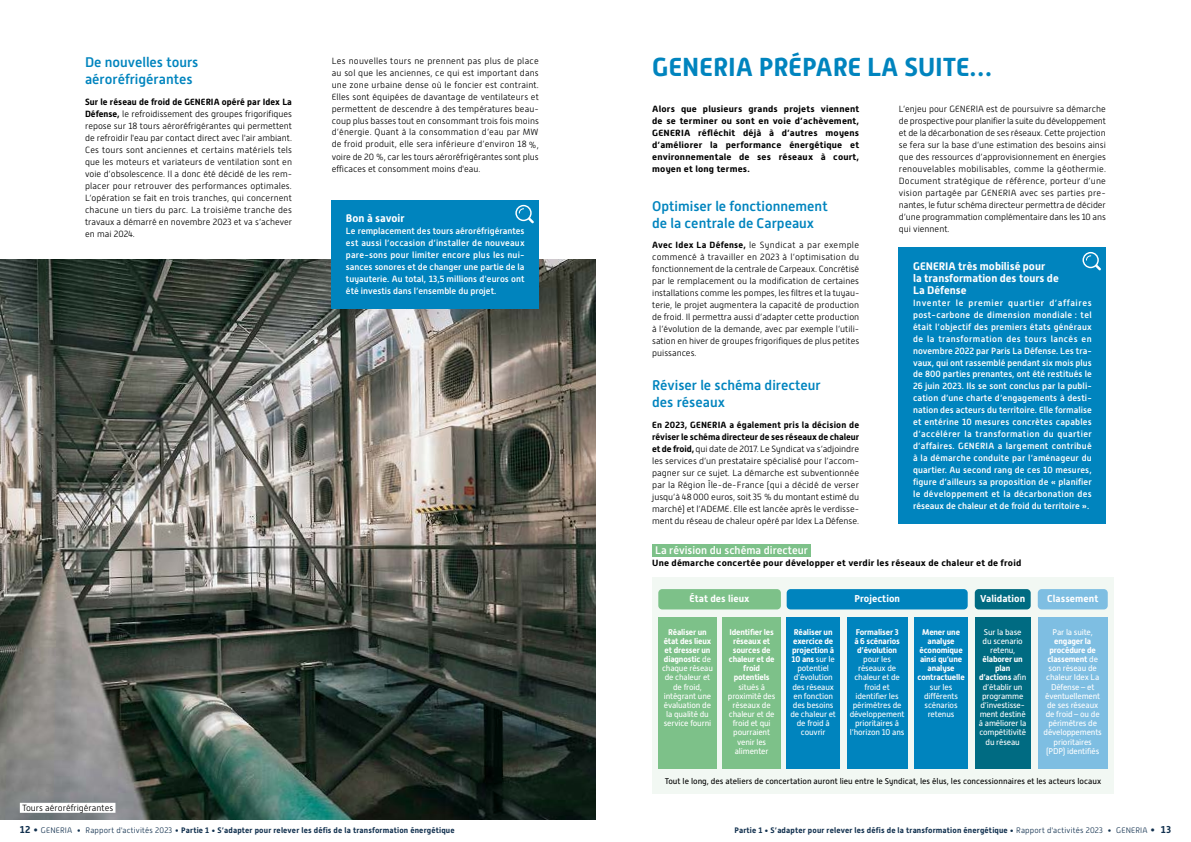
<style>
.page{position:relative;width:1191px;height:842px;background:#fff}
.page>*{position:absolute;margin:0;border:0;box-sizing:border-box;transform-origin:0 0}
.t1{font:700 26px "Alwyn New";color:#0084be}
.t2{font:500 14px/17px "Alwyn New";color:#0084be}
.t3{font:700 11px/12px "Alwyn New";color:#fff}
.t4{font:500 11px "Alwyn New";color:#fff}
.t5{font:700 10px "Alwyn New";letter-spacing:.005em;color:#fff}
.t6{font:300 9px/12px "Alwyn New";color:#000;text-align:justify}
.t7{font:500 9px/12px "Alwyn New";color:#fff;text-align:justify}
.t8{font:700 9px/12px "Alwyn New";letter-spacing:.02em;color:#000;text-align:justify;scale:1.06 1}
.t9{font:8.3px/9.2px "Alwyn New";letter-spacing:-.02em;color:#fff;text-align:center}
.t10{font:700 8.3px/9.2px "Alwyn New";letter-spacing:-.02em;color:#fff;text-align:center}
.t11{font:8.3px "Alwyn New";color:#000}
.t12{font:700 8px "Alwyn New";letter-spacing:.02em;color:#12314f}
.s1{font-weight:700}
.s2{font-size:10px}
.s3{font-weight:300;font-size:10px}
.s4{font-weight:300}
</style>
<div class="page">
<img style="left:0;top:259px;width:595px;height:560px">
<div style="left:899px;top:247px;width:207px;height:277px;background:#0084be"></div>
<svg style="left:1082px;top:252px;width:19px;height:18px"></svg>
<div style="left:332px;top:200px;width:207px;height:109px;background:#0084be"></div>
<svg style="left:515px;top:205px;width:19px;height:18px"></svg>
<div style="left:652px;top:577px;width:461px;height:217px;background:#f2f8f3"></div>
<div style="left:658px;top:589px;width:123px;height:20px;background:#7dc189;border-radius:4px"></div>
<div style="left:974px;top:589px;width:56px;height:20px;background:#006b82;border-radius:4px"></div>
<div style="left:1037px;top:589px;width:70px;height:20px;background:#7ebee2;border-radius:4px"></div>
<div style="left:786px;top:589px;width:181px;height:20px;background:#0084be;border-radius:4px"></div>
<div style="left:658px;top:618px;width:58px;height:151px;background:#7dc189"></div>
<div style="left:722px;top:618px;width:59px;height:151px;background:#7dc189"></div>
<div style="left:786px;top:618px;width:53px;height:151px;background:#0084be"></div>
<div style="left:847px;top:618px;width:60px;height:151px;background:#0084be"></div>
<div style="left:914px;top:618px;width:53px;height:151px;background:#0084be"></div>
<div style="left:974px;top:618px;width:56px;height:151px;background:#006b82"></div>
<div style="left:1037px;top:618px;width:70px;height:151px;background:#7ebee2"></div>
<div style="left:652px;top:544px;width:159px;height:12px;background:#7dc189"></div>
<div style="left:20px;top:803px;width:95px;height:10px;background:#fff"></div>
<h2 class="t2" style="left:85px;top:54px;width:115px">De nouvelles tours aéroréfrigérantes</h2>
<p class="t6" style="left:85px;top:96px;width:209px"><span class="s1">Sur le réseau de froid de GENERIA opéré par Idex La Défense,</span> le refroidissement des groupes frigorifiques repose sur 18 tours aéroréfrigérantes qui permettent de refroidir l'eau par contact direct avec l'air ambiant.<br>Ces tours sont anciennes et certains matériels tels que les moteurs et variateurs de ventilation sont en voie d’obsolescence. Il a donc été décidé de les rem&shy;placer pour retrouver des performances optimales.<br>L’opération se fait en trois tranches, qui concernent chacune un tiers du parc. La troisième tranche des travaux a démarré en novembre 2023 et va s’achever en mai 2024.</p>
<p class="t6" style="left:332px;top:54px;width:209px">Les nouvelles tours ne prennent pas plus de place au sol que les anciennes, ce qui est important dans une zone urbaine dense où le foncier est contraint.<br>Elles sont équipées de davantage de ventilateurs et permettent de descendre à des températures beau&shy;coup plus basses tout en consommant trois fois moins d’énergie. Quant à la consommation d’eau par MW de froid produit, elle sera inférieure d’environ 18 %, voire de 20 %, car les tours aéroréfrigérantes sont plus efficaces et consomment moins d'eau.</p>
<p class="t3" style="left:346px;top:213px;width:60px">Bon à savoir</p>
<p class="t7" style="left:346px;top:225px;width:180px">Le remplacement des tours aéroréfrigérantes est aussi l’occasion d’installer de nouveaux pare-sons pour limiter encore plus les nui&shy;sances sonores et de changer une partie de la tuyauterie. Au total, 13,5 millions d’euros ont été investis dans l’ensemble du projet.</p>
<p class="t6" style="left:22px;top:802px;width:93px">Tours aéroréfrigérantes</p>
<h1 class="t1" style="left:652px;top:52px;width:341px">GENERIA PRÉPARE LA SUITE…</h1>
<p class="t8" style="left:652px;top:103px;width:197px">Alors que plusieurs grands projets viennent de se terminer ou sont en voie d’achèvement, GENERIA réfléchit déjà à d’autres moyens d’améliorer la performance énergétique et environnementale de ses réseaux à court, moyen et long termes.</p>
<p class="t6" style="left:899px;top:103px;width:209px">L’enjeu pour GENERIA est de poursuivre sa démarche de prospective pour planifier la suite du développement et de la décarbonation de ses réseaux. Cette projection se fera sur la base d’une estimation des besoins ainsi que des ressources d’approvisionnement en énergies renouvelables mobilisables, comme la géothermie.<br>Document stratégique de référence, porteur d’une vision partagée par GENERIA avec ses parties pre&shy;nantes, le futur schéma directeur permettra de décider d’une programmation complémentaire dans les 10 ans qui viennent.</p>
<h2 class="t2" style="left:652px;top:197px;width:177px">Optimiser le fonctionnement de la centrale de Carpeaux</h2>
<p class="t6" style="left:652px;top:239px;width:209px"><span class="s1">Avec Idex La Défense,</span> le Syndicat a par exemple commencé à travailler en 2023 à l’optimisation du fonctionnement de la centrale de Carpeaux. Concrétisé par le remplacement ou la modification de certaines installations comme les pompes, les filtres et la tuyau&shy;terie, le projet augmentera la capacité de production de froid. Il permettra aussi d’adapter cette production à l’évolution de la demande, avec par exemple l’utili&shy;sation en hiver de groupes frigorifiques de plus petites puissances.</p>
<h2 class="t2" style="left:652px;top:377px;width:170px">Réviser le schéma directeur des réseaux</h2>
<p class="t6" style="left:652px;top:419px;width:208px"><span class="s1">En 2023, GENERIA a également pris la décision de réviser le schéma directeur de ses réseaux de chaleur et de froid,</span> qui date de 2017. Le Syndicat va s’adjoindre les services d’un prestataire spécialisé pour l’accom&shy;pagner sur ce sujet. La démarche est subventionnée par la Région Île-de-France (qui a décidé de verser jusqu’à 48000 euros, soit 35 % du montant estimé du marché) et l’ADEME. Elle est lancée après le verdisse&shy;ment du réseau de chaleur opéré par Idex La Défense.</p>
<p class="t3" style="left:913px;top:260px;width:147px">GENERIA très mobilisé pour<br>la transformation des tours de<br>La Défense</p>
<p class="t7" style="left:913px;top:296px;width:180px">Inventer le premier quartier d’affaires post-carbone de dimension mondiale : tel était l’objectif des premiers états généraux de la transformation des tours lancés en novembre 2022 par Paris La Défense. Les tra&shy;vaux, qui ont rassemblé pendant six mois plus de 800 parties prenantes, ont été restitués le 26 juin 2023. Ils se sont conclus par la publi&shy;cation d’une charte d’engagements à desti&shy;nation des acteurs du territoire. Elle formalise et entérine 10 mesures concrètes capables d’accélérer la transformation du quartier d’affaires. GENERIA a largement contribué à la démarche conduite par l’aménageur du quartier. Au second rang de ces 10 mesures, figure d’ailleurs sa proposition de « planifier le développement et la décarbonation des réseaux de chaleur et de froid du territoire ».</p>
<p class="t4" style="left:655px;top:544px;width:154px">La révision du schéma directeur</p>
<p class="t8" style="left:652px;top:557px;width:350px">Une démarche concertée pour développer et verdir les réseaux de chaleur et de froid</p>
<p class="t5" style="left:689px;top:593px;width:62px">État des lieux</p>
<p class="t5" style="left:854px;top:593px;width:47px">Projection</p>
<p class="t5" style="left:980px;top:593px;width:47px">Validation</p>
<p class="t5" style="left:1047px;top:593px;width:53px">Classement</p>
<p class="t9" style="left:662px;top:627px;width:52px"><span class="s1">Réaliser un état des lieux et dresser un diagnostic</span> de chaque réseau de chaleur et de froid, intégrant une évaluation de la qualité du service fourni</p>
<p class="t9" style="left:790px;top:627px;width:47px"><span class="s1">Réaliser un exercice de projection à<br>10 ans</span> sur le potentiel d’évolution des réseaux en fonction des besoins de chaleur et de froid à couvrir</p>
<p class="t10" style="left:917px;top:627px;width:49px">Mener une analyse économique ainsi qu’une analyse contractuelle</p>
<p class="t10" style="left:854px;top:627px;width:47px">Formaliser 3 à 6 scénarios d’évolution</p>
<p class="t9" style="left:849px;top:655px;width:56px">pour les réseaux de chaleur et de froid et identifier les périmètres de développement prioritaires à l’horizon 10 ans</p>
<p class="t10" style="left:729px;top:627px;width:47px">Identifier les réseaux et sources de chaleur et de froid potentiels</p>
<p class="t9" style="left:728px;top:682px;width:49px">situés à proximité des réseaux de chaleur et de froid et qui pourraient venir les alimenter</p>
<p class="t9" style="left:982px;top:627px;width:42px">Sur la base du scenario retenu,</p>
<p class="t9" style="left:979px;top:655px;width:49px"><span class="s1">élaborer un plan d’actions</span> afin d’établir un programme d’investisse&shy;ment destiné à améliorer la compétitivité du réseau</p>
<p class="t9" style="left:1052px;top:627px;width:42px">Par la suite,</p>
<p class="t9" style="left:1043px;top:636px;width:60px"><span class="s1">engager la procédure de classement</span> de son réseau de chaleur Idex La<br>Défense – et éventuellement de ses réseaux de froid – ou de périmètres de développements prioritaires (PDP) identifiés</p>
<p class="t9" style="left:924px;top:682px;width:35px">sur les di-érents scénarios retenus</p>
<p class="t11" style="left:665px;top:776px;width:438px">Tout le long, des ateliers de concertation auront lieu entre le Syndicat, les élus, les concessionnaires et les acteurs locaux</p>
<p class="t12" style="left:20px;top:826px;width:436px"><span class="s2">12</span> <span class="s3">•</span> <span class="s4">GENERIA • Rapport d'activités 2023 •</span> Partie 1 • S’adapter pour relever les défis de la transformation énergétique</p>
<p class="t12" style="left:734px;top:826px;width:438px">Partie 1 • S’adapter pour relever les défis de la transformation énergétique • <span class="s4">Rapport d'activités 2023 • GENERIA</span> <span class="s3">•</span> <span class="s2">13</span></p>
</div>
